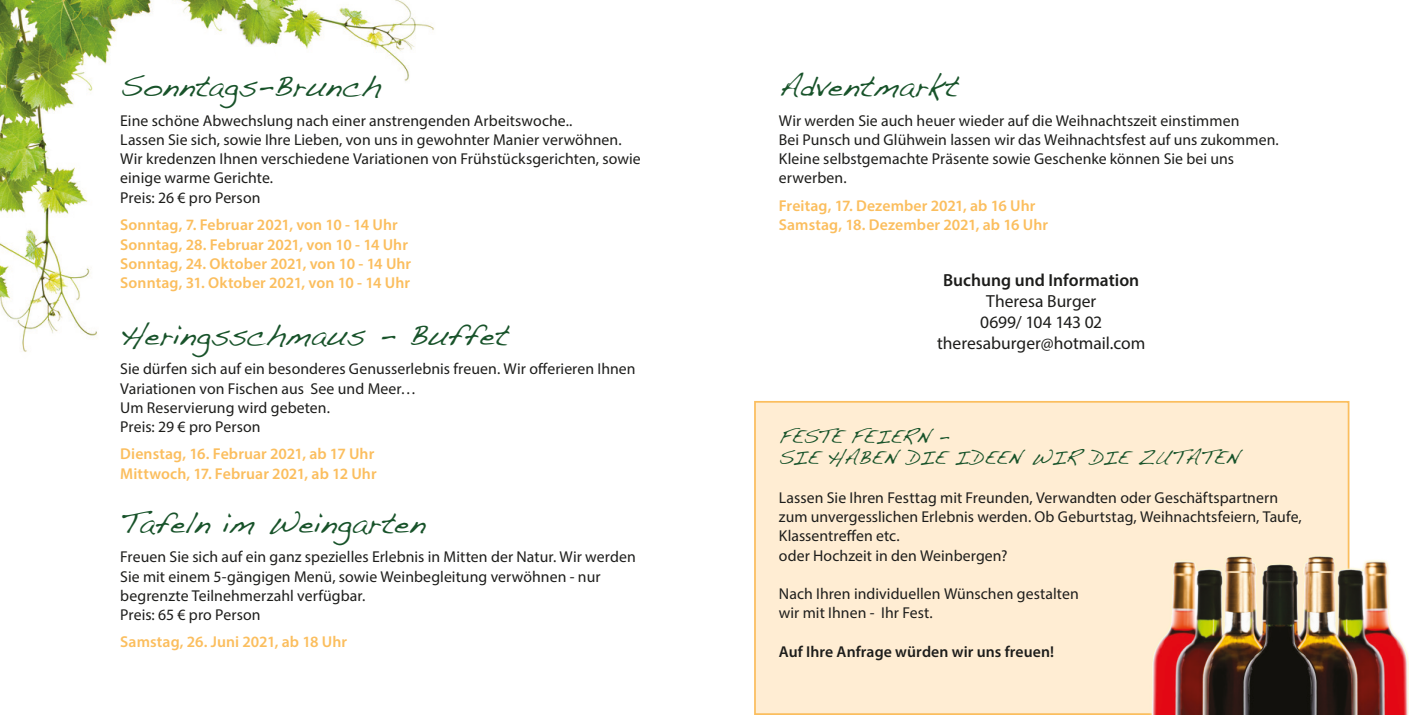
<style>
.page{position:relative;width:1409px;height:715px;background:#fff}
.page>*{position:absolute;margin:0;border:0;box-sizing:border-box;transform-origin:0 0}
.t1{font:26.25px "Dakota";color:#18532a}
.t2{font:17.5px "Myriad Pro";color:#1d1d1b}
.t3{font:17.5px "Dakota";letter-spacing:.005em;color:#18532a}
.t4{font:600 17.5px "Myriad Pro";color:#1d1d1b}
.t5{font:17.5px "Dakota";letter-spacing:-.025em;color:#18532a}
.t6{font:15.75px/19.2px "Myriad Pro";letter-spacing:.005em;color:#1d1d1b}
.t7{font:600 15.75px "Myriad Pro";letter-spacing:.005em;color:#fbbe5e}
.t8{font:600 15.75px "Myriad Pro";letter-spacing:.005em;color:#1d1d1b}
</style>
<div class="page">
<img style="left:0;top:0;width:434px;height:352px">
<svg style="left:45px;top:43px;width:266px;height:147px"></svg>
<div style="left:755px;top:401px;width:593px;height:312px;background:#ffedd3"></div>
<div style="left:754px;top:401px;width:595px;height:313px;border:2px solid #fbbe5e"></div>
<img style="left:1141px;top:546px;width:268px;height:168px">
<p class="t1" style="left:120px;top:70px;width:262px">Sonntags-Brunch</p>
<p class="t6" style="left:120px;top:110px;width:454px">Eine schöne Abwechslung nach einer anstrengenden Arbeitswoche..</p>
<p class="t6" style="left:120px;top:130px;width:522px">Lassen Sie sich, sowie Ihre Lieben, von uns in gewohnter Manier verwöhnen.<br>Wir kredenzen Ihnen verschiedene Variationen von Frühstücksgerichten, sowie einige warme Gerichte.</p>
<p class="t6" style="left:120px;top:187px;width:142px">Preis: 26 € pro Person</p>
<p class="t7" style="left:120px;top:215px;width:279px">Sonntag, 7. Februar 2021, von 10 - 14 Uhr</p>
<p class="t7" style="left:120px;top:234px;width:289px">Sonntag, 28. Februar 2021, von 10 - 14 Uhr</p>
<p class="t7" style="left:120px;top:253px;width:292px">Sonntag, 24. Oktober 2021, von 10 - 14 Uhr</p>
<p class="t7" style="left:120px;top:273px;width:291px">Sonntag, 31. Oktober 2021, von 10 - 14 Uhr</p>
<p class="t1" style="left:120px;top:319px;width:391px">Heringsschmaus - Buffet</p>
<p class="t6" style="left:120px;top:359px;width:517px">Sie dürfen sich auf ein besonderes Genusserlebnis freuen. Wir offerieren Ihnen<br>Variationen von Fischen aus See und Meer…</p>
<p class="t6" style="left:120px;top:397px;width:211px">Um Reservierung wird gebeten.</p>
<p class="t6" style="left:120px;top:417px;width:142px">Preis: 29 € pro Person</p>
<p class="t7" style="left:120px;top:444px;width:255px">Dienstag, 16. Februar 2021, ab 17 Uhr</p>
<p class="t7" style="left:120px;top:463px;width:258px">Mittwoch, 17. Februar 2021, ab 12 Uhr</p>
<p class="t1" style="left:120px;top:506px;width:307px">Tafeln im Weingarten</p>
<p class="t6" style="left:120px;top:547px;width:517px">Freuen Sie sich auf ein ganz spezielles Erlebnis in Mitten der Natur. Wir werden<br>Sie mit einem 5-gängigen Menü, sowie Weinbegleitung verwöhnen - nur begrenzte Teilnehmerzahl verfügbar.</p>
<p class="t6" style="left:120px;top:604px;width:142px">Preis: 65 € pro Person</p>
<p class="t7" style="left:120px;top:631px;width:228px">Samstag, 26. Juni 2021, ab 18 Uhr</p>
<p class="t1" style="left:779px;top:70px;width:182px">Adventmarkt</p>
<p class="t6" style="left:779px;top:110px;width:462px">Wir werden Sie auch heuer wieder auf die Weihnachtszeit einstimmen</p>
<p class="t6" style="left:779px;top:130px;width:501px">Bei Punsch und Glühwein lassen wir das Weihnachtsfest auf uns zukommen.<br>Kleine selbstgemachte Präsente sowie Geschenke können Sie bei uns erwerben.</p>
<p class="t7" style="left:779px;top:195px;width:258px">Freitag, 17. Dezember 2021, ab 16 Uhr</p>
<p class="t7" style="left:779px;top:214px;width:271px">Samstag, 18. Dezember 2021, ab 16 Uhr</p>
<p class="t4" style="left:943px;top:269px;width:198px">Buchung und Information</p>
<p class="t2" style="left:986px;top:290px;width:112px">Theresa Burger</p>
<p class="t2" style="left:980px;top:311px;width:124px">0699/ 104 143 02</p>
<p class="t2" style="left:937px;top:332px;width:210px">theresaburger@hotmail.com</p>
<p class="t5" style="left:779px;top:425px;width:172px">FESTE FEIERN –</p>
<p class="t3" style="left:779px;top:446px;width:463px">SIE HABEN DIE IDEEN WIR DIE ZUTATEN</p>
<p class="t6" style="left:779px;top:487px;width:524px">Lassen Sie Ihren Festtag mit Freunden, Verwandten oder Geschäftspartnern zum unvergesslichen Erlebnis werden. Ob Geburtstag, Weihnachtsfeiern, Taufe,<br>Klassentreffen etc.</p>
<p class="t6" style="left:779px;top:545px;width:230px">oder Hochzeit in den Weinbergen?</p>
<p class="t6" style="left:779px;top:583px;width:301px">Nach Ihren individuellen Wünschen gestalten</p>
<p class="t6" style="left:779px;top:603px;width:155px">wir mit Ihnen - Ihr Fest.</p>
<p class="t8" style="left:779px;top:641px;width:277px">Auf Ihre Anfrage würden wir uns freuen!</p>
</div>
